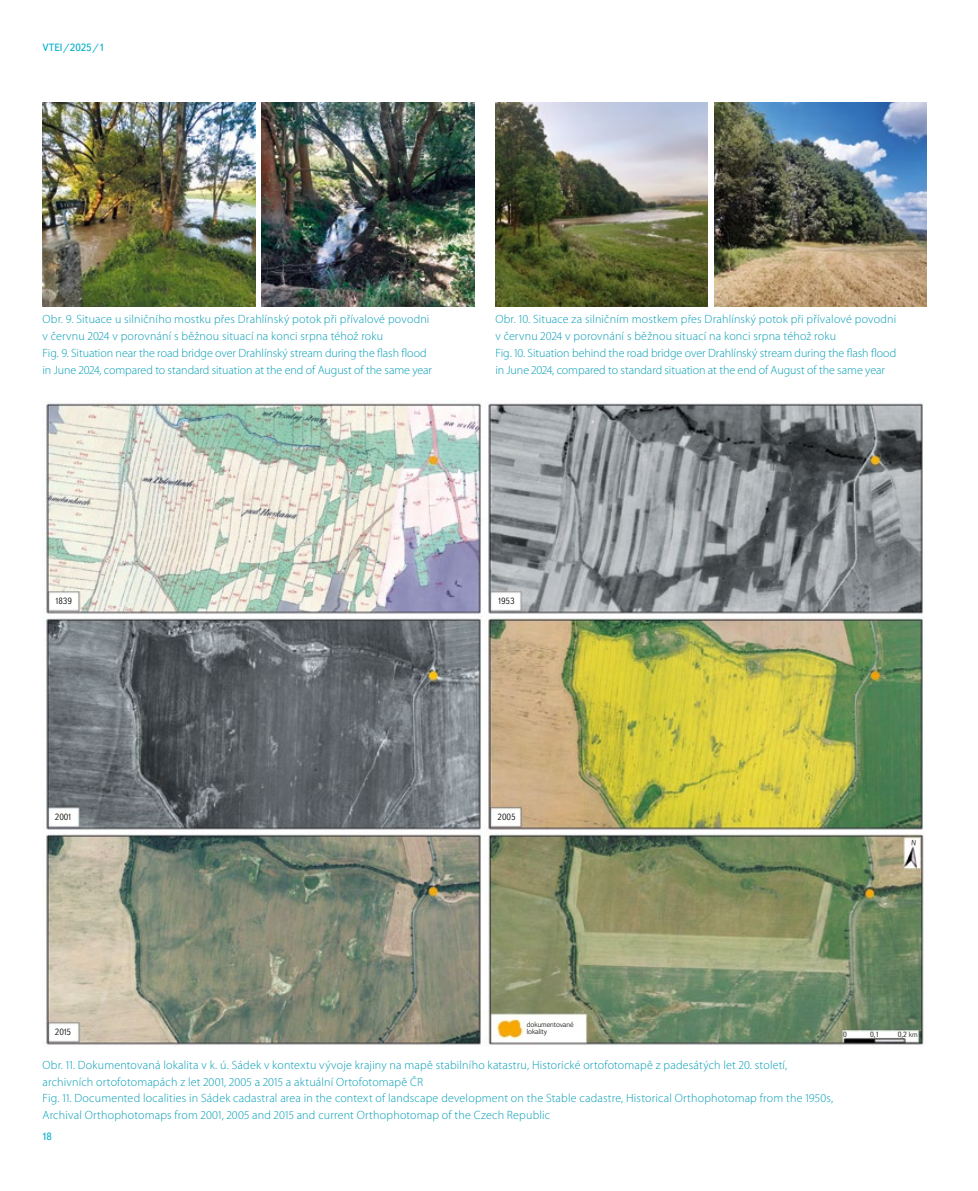
<style>
.page{position:relative;width:978px;height:1191px;background:#fff}
.page>*{position:absolute;margin:0;border:0;box-sizing:border-box;transform-origin:0 0}
.t1{font:300 12px/17px "Myriad Pro";letter-spacing:.01em;color:#009cb4}
.t2{font:10.5px "Textbook New";color:#00afcb}
.t3{font:300 9px "Textbook New";letter-spacing:-.01em;color:#1d1d1b}
.t4{font:300 7.5px/7.5px "Textbook New";letter-spacing:-.01em;color:#1d1d1b}
</style>
<div class="page">
<img style="left:43px;top:102px;width:212px;height:204px">
<img style="left:261px;top:102px;width:213px;height:204px">
<img style="left:495px;top:102px;width:213px;height:204px">
<img style="left:714px;top:102px;width:213px;height:204px">
<img style="left:46px;top:401px;width:878px;height:646px">
<svg style="left:912px;top:840px;width:4px;height:5px"></svg>
<p class="t2" style="left:43px;top:41px;width:63px">VTEI/2025/1</p>
<p class="t1" style="left:43px;top:311px;width:391px">Obr. 9. Situace u silničního mostku přes Drahlínský potok při přívalové povodni v červnu 2024 v porovnání s běžnou situací na konci srpna téhož roku<br>Fig. 9. Situation near the road bridge over Drahlínský stream during the flash flood in June 2024, compared to standard situation at the end of August of the same year</p>
<p class="t1" style="left:495px;top:311px;width:402px">Obr. 10. Situace za silničním mostkem přes Drahlínský potok při přívalové povodni v červnu 2024 v porovnání s běžnou situací na konci srpna téhož roku<br>Fig. 10. Situation behind the road bridge over Drahlínský stream during the flash flood in June 2024, compared to standard situation at the end of August of the same year</p>
<p class="t3" style="left:55px;top:595px;width:19px">1839</p>
<p class="t3" style="left:55px;top:811px;width:19px">2001</p>
<p class="t3" style="left:55px;top:1026px;width:18px">2015</p>
<p class="t3" style="left:497px;top:595px;width:19px">1953</p>
<p class="t3" style="left:497px;top:811px;width:20px">2005</p>
<p class="t4" style="left:527px;top:1020px;width:48px">dokumentované lokality</p>
<p class="t4" style="left:843px;top:1030px;width:5px">0</p>
<p class="t4" style="left:870px;top:1030px;width:11px">0,1</p>
<p class="t4" style="left:898px;top:1030px;width:21px">0,2 km</p>
<p class="t1" style="left:43px;top:1056px;width:792px;line-height:16.5px">Obr. 11. Dokumentovaná lokalita v k. ú. Sádek v kontextu vývoje krajiny na mapě stabilního katastru, Historické ortofotomapě z padesátých let 20. století, archivních ortofotomapách z let 2001, 2005 a 2015 a aktuální Ortofotomapě ČR<br>Fig. 11. Documented localities in Sádek cadastral area in the context of landscape development on the Stable cadastre, Historical Orthophotomap from the 1950s, Archival Orthophotomaps from 2001, 2005 and 2015 and current Orthophotomap of the Czech Republic</p>
<p class="t2" style="left:41px;top:1130px;width:12px">18</p>
</div>
